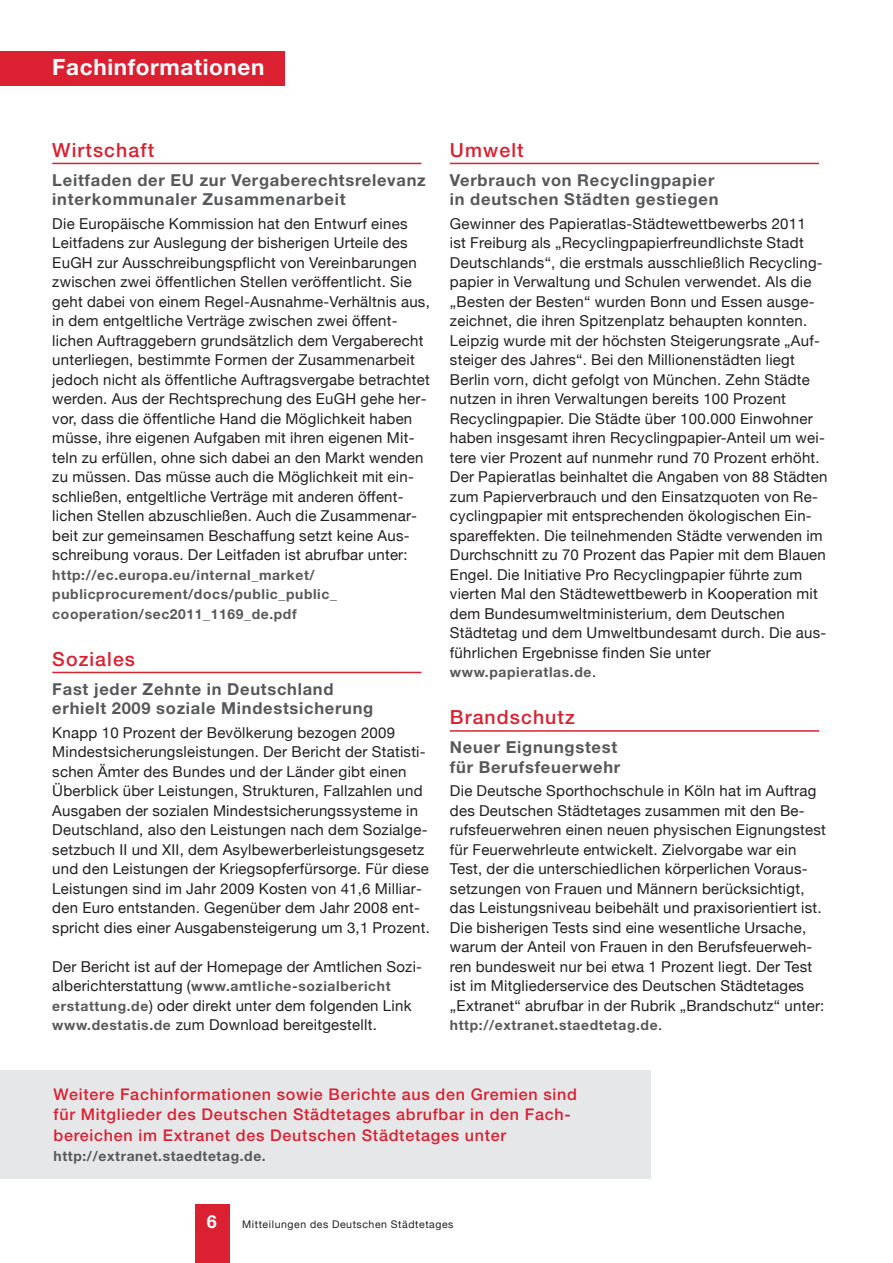
<style>
.page{position:relative;width:893px;height:1263px;background:#fff}
.page>*{position:absolute;margin:0;border:0;box-sizing:border-box;transform-origin:0 0}
.t1{font:700 22.5px "Helvetica Neue";letter-spacing:.03em;color:#fff}
.t2{font:500 19.5px "Helvetica Neue";letter-spacing:.055em;color:#da2031}
.t3{font:700 18px "Helvetica Neue";color:#fff}
.t4{font:700 16.5px/19.5px "Helvetica Neue";letter-spacing:.045em;color:#57585a}
.t5{font:500 16.2px/20.2px "Helvetica Neue";letter-spacing:.045em;color:#da2031}
.t6{font:15px/19.5px "Helvetica Neue";letter-spacing:.015em;color:#231f20}
.t7{font:700 13.8px/19.5px "Helvetica Neue";letter-spacing:.045em;color:#57585a}
.t8{font:10.5px "Helvetica Neue";letter-spacing:.055em;color:#231f20}
.s1{font-weight:400;font-size:15px;color:#231f20}
.s2{font-weight:700;font-size:13.8px;color:#57585a}
</style>
<div class="page">
<div style="left:195px;top:1204px;width:34px;height:59px;background:#da2031"></div>
<div style="left:0;top:1070px;width:650px;height:109px;background:#e6e7e9"></div>
<hr style="left:52px;top:163px;width:369px;height:1px;background:#da2031">
<hr style="left:52px;top:672px;width:369px;height:1px;background:#da2031">
<hr style="left:450px;top:163px;width:369px;height:1px;background:#da2031">
<hr style="left:450px;top:730px;width:369px;height:2px;background:#da2031">
<div style="left:0;top:52px;width:285px;height:34px;background:#da2031"></div>
<h1 class="t1" style="left:52px;top:59px;width:156px">Im Blickpunkt</h1>
<h1 class="t1" style="left:52px;top:59px;width:213px">Fachinformationen</h1>
<h2 class="t2" style="left:52px;top:143px;width:103px">Wirtschaft</h2>
<p class="t4" style="left:52px;top:171px;width:375px">Leitfaden der EU zur Vergaberechtsrelevanz interkommunaler Zusammenarbeit</p>
<p class="t6" style="left:52px;top:214px;width:379px">Die Europäische Kommission hat den Entwurf eines Leitfadens zur Auslegung der bisherigen Urteile des EuGH zur Ausschreibungspflicht von Vereinbarungen zwischen zwei öffentlichen Stellen veröffentlicht. Sie geht dabei von einem Regel-Ausnahme-Verhältnis aus, in dem entgeltliche Verträge zwischen zwei öffent&shy;lichen Auftraggebern grundsätzlich dem Vergaberecht unterliegen, bestimmte Formen der Zusammenarbeit jedoch nicht als öffentliche Auftragsvergabe betrachtet werden. Aus der Rechtsprechung des EuGH gehe her&shy;vor, dass die öffentliche Hand die Möglichkeit haben müsse, ihre eigenen Aufgaben mit ihren eigenen Mit&shy;teln zu erfüllen, ohne sich dabei an den Markt wenden zu müssen. Das müsse auch die Möglichkeit mit ein&shy;schließen, entgeltliche Verträge mit anderen öffent&shy;lichen Stellen abzuschließen. Auch die Zusammenar&shy;beit zur gemeinsamen Beschaffung setzt keine Aus&shy;schreibung voraus. Der Leitfaden ist abrufbar unter:</p>
<p class="t7" style="left:52px;top:566px;width:286px">http://ec.europa.eu/internal_market/ publicprocurement/docs/public_public_ cooperation/sec2011_1169_de.pdf</p>
<h2 class="t2" style="left:52px;top:652px;width:84px">Soziales</h2>
<p class="t4" style="left:52px;top:681px;width:322px">Fast jeder Zehnte in Deutschland erhielt 2009 soziale Mindestsicherung</p>
<p class="t6" style="left:52px;top:723px;width:379px">Knapp 10 Prozent der Bevölkerung bezogen 2009<br>Mindestsicherungsleistungen. Der Bericht der Statisti&shy;schen Ämter des Bundes und der Länder gibt einen Überblick über Leistungen, Strukturen, Fallzahlen und Ausgaben der sozialen Mindestsicherungssysteme in Deutschland, also den Leistungen nach dem Sozialge&shy;setzbuch II und XII, dem Asylbewerberleistungsgesetz und den Leistungen der Kriegsopferfürsorge. Für diese Leistungen sind im Jahr 2009 Kosten von 41,6 Milliar&shy;den Euro entstanden. Gegenüber dem Jahr 2008 ent&shy;spricht dies einer Ausgabensteigerung um 3,1 Prozent.</p>
<p class="t6" style="left:52px;top:957px;width:371px">Der Bericht ist auf der Homepage der Amtlichen Sozi-</p>
<p class="t7" style="left:52px;top:978px;width:340px"><span class="s1">alberichterstattung (</span>www.amtliche-sozialbericht</p>
<p class="t6" style="left:52px;top:996px;width:361px"><span class="s2">erstattung.de</span>) oder direkt unter dem folgenden Link <span class="s2">www.destatis.de</span> zum Download bereitgestellt.</p>
<h2 class="t2" style="left:450px;top:143px;width:75px">Umwelt</h2>
<p class="t4" style="left:450px;top:171px;width:270px">Verbrauch von Recyclingpapier in deutschen Städten gestiegen</p>
<p class="t6" style="left:450px;top:214px;width:379px">Gewinner des Papieratlas-Städtewettbewerbs 2011<br>ist Freiburg als „Recyclingpapierfreundlichste Stadt Deutschlands“, die erstmals ausschließlich Recycling&shy;papier in Verwaltung und Schulen verwendet. Als die „Besten der Besten“ wurden Bonn und Essen ausge&shy;zeichnet, die ihren Spitzenplatz behaupten konnten.<br>Leipzig wurde mit der höchsten Steigerungsrate „Auf&shy;steiger des Jahres“. Bei den Millionenstädten liegt Berlin vorn, dicht gefolgt von München. Zehn Städte nutzen in ihren Verwaltungen bereits 100 Prozent Recyclingpapier. Die Städte über 100.000 Einwohner haben insgesamt ihren Recyclingpapier-Anteil um wei&shy;tere vier Prozent auf nunmehr rund 70 Prozent erhöht.<br>Der Papieratlas beinhaltet die Angaben von 88 Städten zum Papierverbrauch und den Einsatzquoten von Re&shy;cyclingpapier mit entsprechenden ökologischen Ein&shy;spareffekten. Die teilnehmenden Städte verwenden im Durchschnitt zu 70 Prozent das Papier mit dem Blauen Engel. Die Initiative Pro Recyclingpapier führte zum vierten Mal den Städtewettbewerb in Kooperation mit dem Bundesumweltministerium, dem Deutschen Städtetag und dem Umweltbundesamt durch. Die aus&shy;führlichen Ergebnisse finden Sie unter</p>
<p class="t7" style="left:450px;top:664px;width:148px">www.papieratlas.de<span class="s1">.</span></p>
<h2 class="t2" style="left:450px;top:710px;width:126px">Brandschutz</h2>
<p class="t4" style="left:450px;top:739px;width:172px">Neuer Eignungstest für Berufsfeuerwehr</p>
<p class="t6" style="left:450px;top:781px;width:377px">Die Deutsche Sporthochschule in Köln hat im Auftrag des Deutschen Städtetages zusammen mit den Be&shy;rufsfeuerwehren einen neuen physischen Eignungstest für Feuerwehrleute entwickelt. Zielvorgabe war ein Test, der die unterschiedlichen körperlichen Voraus&shy;setzungen von Frauen und Männern berücksichtigt, das Leistungsniveau beibehält und praxisorientiert ist.<br>Die bisherigen Tests sind eine wesentliche Ursache, warum der Anteil von Frauen in den Berufsfeuerweh&shy;ren bundesweit nur bei etwa 1 Prozent liegt. Der Test ist im Mitgliederservice des Deutschen Städtetages „Extranet“ abrufbar in der Rubrik „Brandschutz“ unter:</p>
<p class="t7" style="left:450px;top:1017px;width:214px">http://extranet.staedtetag.de<span class="s1">.</span></p>
<p class="t5" style="left:54px;top:1086px;width:525px">Weitere Fachinformationen sowie Berichte aus den Gremien sind für Mitglieder des Deutschen Städtetages abrufbar in den Fach&shy;bereichen im Extranet des Deutschen Städtetages unter</p>
<p class="t7" style="left:54px;top:1148px;width:214px">http://extranet.staedtetag.de.</p>
<p class="t3" style="left:207px;top:1215px;width:12px">6</p>
<p class="t8" style="left:242px;top:1218px;width:213px">Mitteilungen des Deutschen Städtetages</p>
</div>
